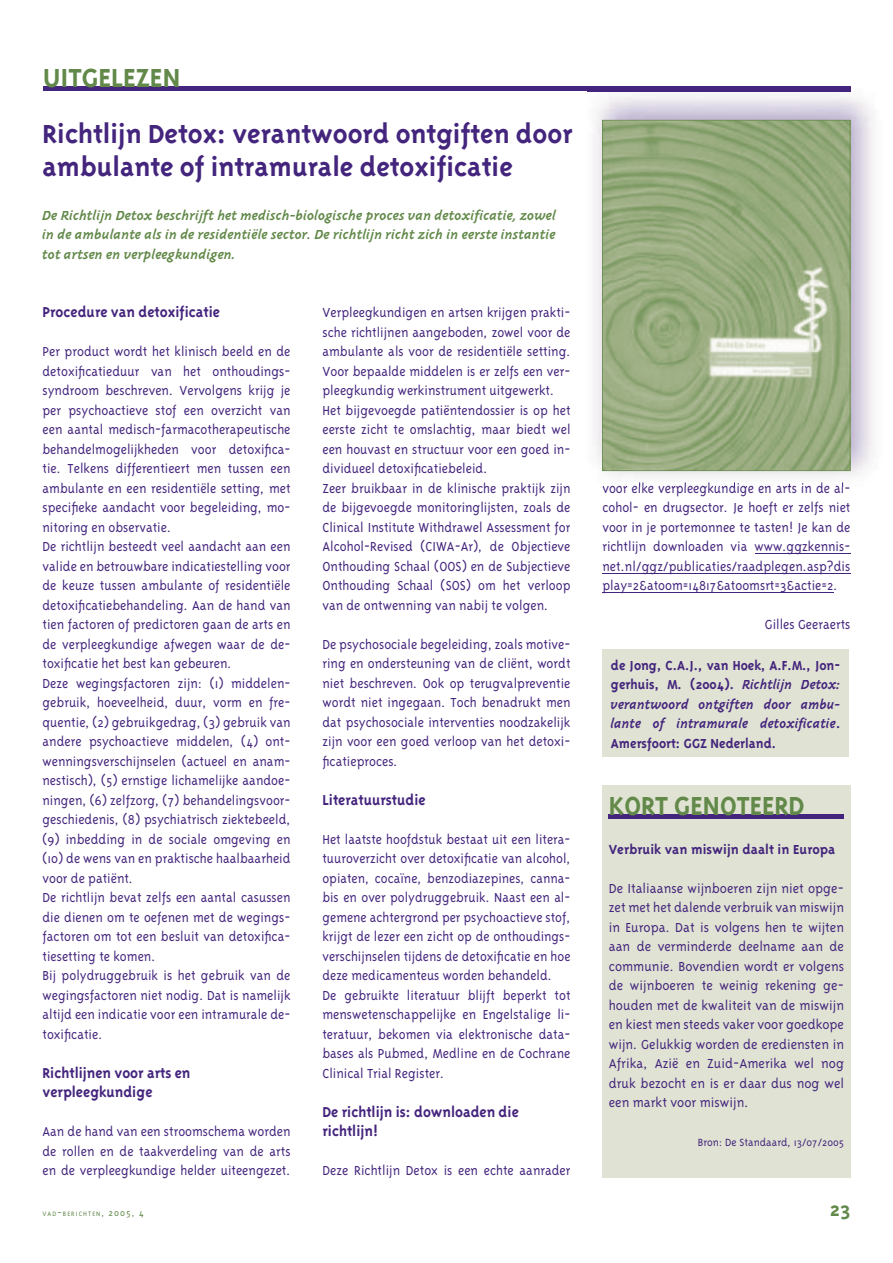
<style>
.page{position:relative;width:893px;height:1263px;background:#fff}
.page>*{position:absolute;margin:0;border:0;box-sizing:border-box;transform-origin:0 0}
.t1{font:700 30px/33px "Triplex";color:#44257d}
.t2{font:700 30px "Triplex";color:#628949}
.t3{font:700 22.5px "Triplex";color:#628949}
.t4{font:700 16.5px/19.5px "Triplex";color:#44257d}
.t5{font:300 15px/19.5px "Triplex";color:#44257d;text-align:justify}
.t6{font:300 15px/19.5px "Triplex";color:#44257d;scale:.96 1}
.t7{font:700 15px/19.5px "Triplex";color:#44257d;text-align:justify}
.t8{font:italic 700 15px/19.5px "Triplex";color:#628949;text-align:justify}
.t9{font:300 12px "Triplex";color:#44257d}
.t10{font:300 7.35px "Triplex";letter-spacing:.145em;color:#628949}
.s1{font-style:italic}
.s2{font-size:10.5px}
</style>
<div class="page">
<hr style="left:755px;top:553px;width:95px;height:1px;background:#44257d">
<hr style="left:602px;top:573px;width:248px;height:1px;background:#44257d">
<hr style="left:602px;top:592px;width:231px;height:1px;background:#44257d">
<div style="left:602px;top:649px;width:247px;height:108px;background:#e0e3d3"></div>
<hr style="left:43px;top:87px;width:807px;height:4px;background:#44257d">
<img style="left:587px;top:88px;width:288px;height:399px">
<img style="left:707px;top:482px;width:142px;height:5px">
<img style="left:603px;top:482px;width:104px;height:5px">
<img style="left:587px;top:88px;width:263px;height:3px">
<svg style="left:602px;top:120px;width:248px;height:351px;background:#9aad81"></svg>
<div style="left:602px;top:785px;width:248px;height:393px;background:#e0e3d3"></div>
<hr style="left:609px;top:815px;width:235px;height:4px;background:#44257d">
<h1 class="t2" style="left:43px;top:66px;width:139px">UITGELEZEN</h1>
<h1 class="t1" style="left:43px;top:119px;width:531px">Richtlijn Detox: verantwoord ontgiften door ambulante of intramurale detoxificatie</h1>
<p class="t8" style="left:43px;top:207px;width:515px">De Richtlijn Detox beschrijft het medisch-biologische proces van detoxificatie, zowel in de ambulante als in de residentiële sector. De richtlijn richt zich in eerste instantie tot artsen en verpleegkundigen.</p>
<p class="t4" style="left:43px;top:304px;width:179px">Procedure van detoxificatie</p>
<p class="t5" style="left:43px;top:343px;width:250px;text-align:left">Per product wordt het klinisch beeld en de detoxificatieduur van het onthoudings&shy;syndroom beschreven. Vervolgens krijg je per psychoactieve stof een overzicht van een aantal medisch-farmacotherapeutische behandelmogelijkheden voor detoxifica&shy;tie. Telkens differentieert men tussen een ambulante en een residentiële setting, met specifieke aandacht voor begeleiding, mo&shy;nitoring en observatie.<br>De richtlijn besteedt veel aandacht aan een valide en betrouwbare indicatiestelling voor de keuze tussen ambulante of residentiële detoxificatiebehandeling. Aan de hand van tien factoren of predictoren gaan de arts en de verpleegkundige afwegen waar de de&shy;toxificatie het best kan gebeuren.<br>Deze wegingsfactoren zijn: (1) middelen&shy;gebruik, hoeveelheid, duur, vorm en fre&shy;quentie, (2) gebruikgedrag, (3) gebruik van andere psychoactieve middelen, (4) ont&shy;wenningsverschijnselen (actueel en anam&shy;nestisch), (5) ernstige lichamelijke aandoe&shy;ningen, (6) zelfzorg, (7) behandelingsvoor&shy;geschiedenis, (8) psychiatrisch ziektebeeld, (9) inbedding in de sociale omgeving en (10) de wens van en praktische haalbaarheid voor de patiënt.<br>De richtlijn bevat zelfs een aantal casussen die dienen om te oefenen met de wegings&shy;factoren om tot een besluit van detoxifica&shy;tiesetting te komen.<br>Bij polydruggebruik is het gebruik van de wegingsfactoren niet nodig. Dat is namelijk altijd een indicatie voor een intramurale de&shy;toxificatie.</p>
<p class="t4" style="left:43px;top:1064px;width:149px">Richtlijnen voor arts en verpleegkundige</p>
<p class="t5" style="left:43px;top:1123px;width:250px">Aan de hand van een stroomschema worden de rollen en de taakverdeling van de arts en de verpleegkundige helder uiteengezet.</p>
<p class="t5" style="left:322px;top:304px;width:250px;text-align:left">Verpleegkundigen en artsen krijgen prakti&shy;sche richtlijnen aangeboden, zowel voor de ambulante als voor de residentiële setting.<br>Voor bepaalde middelen is er zelfs een ver&shy;pleegkundig werkinstrument uitgewerkt.<br>Het bijgevoegde patiëntendossier is op het eerste zicht te omslachtig, maar biedt wel een houvast en structuur voor een goed in&shy;dividueel detoxificatiebeleid.<br>Zeer bruikbaar in de klinische praktijk zijn de bijgevoegde monitoringlijsten, zoals de Clinical Institute Withdrawel Assessment for Alcohol-Revised (CIWA-Ar), de Objectieve Onthouding Schaal (OOS) en de Subjectieve Onthouding Schaal (SOS) om het verloop van de ontwenning van nabij te volgen.</p>
<p class="t5" style="left:322px;top:635px;width:250px">De psychosociale begeleiding, zoals motive&shy;ring en ondersteuning van de cliënt, wordt niet beschreven. Ook op terugvalpreventie wordt niet ingegaan. Toch benadrukt men dat psychosociale interventies noodzakelijk zijn voor een goed verloop van het detoxi&shy;ficatieproces.</p>
<p class="t4" style="left:322px;top:791px;width:105px">Literatuurstudie</p>
<p class="t6" style="left:322px;top:830px;width:260px">Het laatste hoofdstuk bestaat uit een litera&shy;tuuroverzicht over detoxificatie van alcohol, opiaten, cocaïne, benzodiazepines, canna&shy;bis en over polydruggebruik. Naast een al&shy;gemene achtergrond per psychoactieve stof, krijgt de lezer een zicht op de onthoudings&shy;verschijnselen tijdens de detoxificatie en hoe deze medicamenteus worden behandeld.<br>De gebruikte literatuur blijft beperkt tot menswetenschappelijke en Engelstalige li&shy;teratuur, bekomen via elektronische data&shy;bases als Pubmed, Medline en de Cochrane Clinical Trial Register.</p>
<p class="t4" style="left:322px;top:1103px;width:198px">De richtlijn is: downloaden die richtlijn!</p>
<p class="t5" style="left:322px;top:1162px;width:250px">Deze Richtlijn Detox is een echte aanrader</p>
<p class="t5" style="left:602px;top:479px;width:250px">voor elke verpleegkundige en arts in de al&shy;cohol- en drugsector. Je hoeft er zelfs niet voor in je portemonnee te tasten! Je kan de richtlijn downloaden via www.ggzkennis&shy;net.nl/ggz/publicaties/raadplegen.asp?dis play=2&amp;atoom=14817&amp;atoomsrt=3&amp;actie=2.</p>
<p class="t5" style="left:765px;top:616px;width:87px">Gilles Geeraerts</p>
<p class="t7" style="left:611px;top:656px;width:231px">de Jong, C.A.J., van Hoek, A.F.M., Jon&shy;gerhuis, M. (2004). <span class="s1">Richtlijn Detox: verantwoord ontgiften door ambu&shy;lante of intramurale detoxificatie</span>.<br>Amersfoort: GGZ Nederland.</p>
<h1 class="t2" style="left:609px;top:794px;width:197px">KORT GENOTEERD</h1>
<p class="t7" style="left:609px;top:840px;width:228px">Verbruik van miswijn daalt in Europa</p>
<p class="t5" style="left:609px;top:879px;width:237px">De Italiaanse wijnboeren zijn niet opge&shy;zet met het dalende verbruik van miswijn in Europa. Dat is volgens hen te wijten aan de verminderde deelname aan de communie. Bovendien wordt er volgens de wijnboeren te weinig rekening ge&shy;houden met de kwaliteit van de miswijn en kiest men steeds vaker voor goedkope wijn. Gelukkig worden de erediensten in Afrika, Azië en Zuid-Amerika wel nog druk bezocht en is er daar dus nog wel een markt voor miswijn.</p>
<p class="t9" style="left:698px;top:1138px;width:148px">Bron: De Standaard, 13/07/2005</p>
<p class="t10" style="left:43px;top:1211px;width:103px">VAD<span class="s2">-</span>BERICHTEN<span class="s2">, 2005, 4</span></p>
<h2 class="t3" style="left:830px;top:1201px;width:22px">23</h2>
</div>
